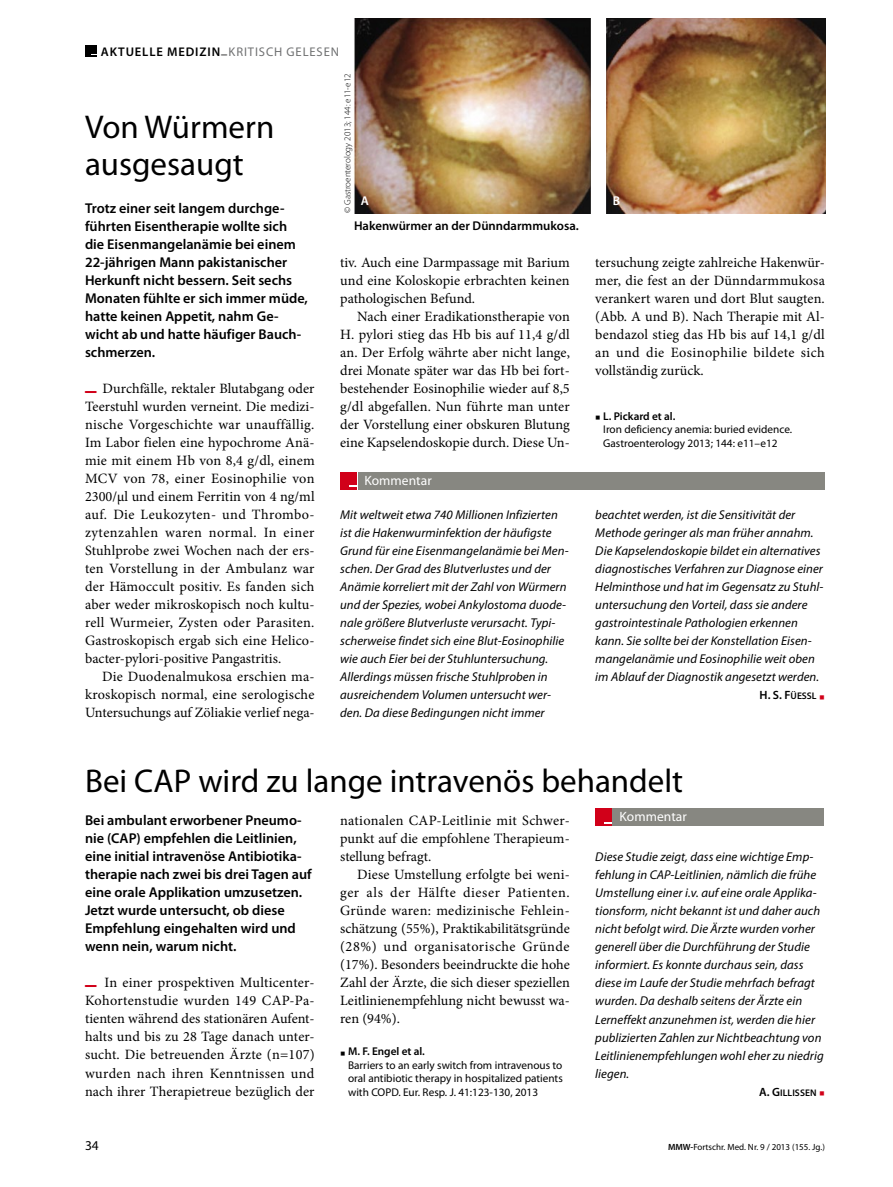
<style>
.page{position:relative;width:893px;height:1187px;background:#fff}
.page>*{position:absolute;margin:0;border:0;box-sizing:border-box;transform-origin:0 0}
.t1{font:40.2px "Myriad Pro";color:#d10019;scale:.57 1}
.t2{font:33px/37.5px "Myriad Pro";color:#000}
.t3{font:14.25px/18px "Minion Pro";color:#000;text-align:justify}
.t4{font:600 14.25px/18px "Myriad Pro";color:#000}
.t5{font:13.5px "Myriad Pro";letter-spacing:.005em;color:#fff}
.t6{font:13.5px "Myriad Pro";color:#000}
.t7{font:italic 12.75px/18px "Myriad Pro";letter-spacing:.005em;color:#000}
.t8{font:600 12.75px "Myriad Pro";color:#000}
.t9{font:600 12.75px "Myriad Pro";color:#fff}
.t10{font:600 12.6px "Myriad Pro";letter-spacing:.07em;color:#000}
.t11{font:12px "Myriad Pro Semibold SC800";color:#000}
.t12{font:11.25px/13.5px "Myriad Pro";color:#000}
.t13{font:9.6px "Myriad Pro Semibold SC800";letter-spacing:.005em;color:#000}
.t14{font:9px "Myriad Pro";color:#000}
.t15{font:300 9px "Myriad Pro";color:#000}
.s1{font-weight:400;color:#707172}
.s2{font-family:"Minion Pro";font-size:13.5px}
.s3{font-weight:600}
.s4{font-size:9.6px}
.s5{font-family:"Minion Pro";font-size:14.25px;color:#d10019}
.s6{font-size:12px}
</style>
<div class="page">
<div style="left:85px;top:45px;width:12px;height:11px;background:#000"></div>
<div style="left:340px;top:472px;width:17px;height:17px;background:#d10019"></div>
<div style="left:357px;top:472px;width:468px;height:17px;background:#878781"></div>
<svg style="left:349px;top:472px;width:9px;height:17px"></svg>
<div style="left:595px;top:808px;width:17px;height:17px;background:#d10019"></div>
<div style="left:612px;top:808px;width:212px;height:17px;background:#878781"></div>
<img style="left:354px;top:18px;width:471px;height:195px">
<div style="left:591px;top:0;width:15px;height:219px;background:#fff"></div>
<p class="t10" style="left:101px;top:43px;width:240px">AKTUELLE MEDIZIN<sub>–</sub><span class="s1">KRITISCH GELESEN</span></p>
<h2 class="t2" style="left:85px;top:107px;width:191px">Von Würmern ausgesaugt</h2>
<p class="t4" style="left:85px;top:199px;width:224px">Trotz einer seit langem durchge&shy;führten Eisentherapie wollte sich die Eisenmangelanämie bei einem<br>22-jährigen Mann pakistanischer<br>Herkunft nicht bessern. Seit sechs<br>Monaten fühlte er sich immer müde, hatte keinen Appetit, nahm Ge&shy;wicht ab und hatte häufiger Bauch&shy;schmerzen.</p>
<h1 class="t1" style="left:85px;top:350px;width:22px">_</h1>
<p class="t3" style="left:85px;top:379px;width:231px;text-indent:18px">Durchfälle, rektaler Blutabgang oder Teerstuhl wurden verneint. Die medizi&shy;nische Vorgeschichte war unauffällig.<br>Im Labor fielen eine hypochrome Anä&shy;mie mit einem Hb von 8,4 g/dl, einem MCV von 78, einer Eosinophilie von 2300/µl und einem Ferritin von 4 ng/ml auf. Die Leukozyten- und Thrombo&shy;zytenzahlen waren normal. In einer Stuhlprobe zwei Wochen nach der ers&shy;ten Vorstellung in der Ambulanz war der Hämoccult positiv. Es fanden sich aber weder mikroskopisch noch kultu&shy;rell Wurmeier, Zysten oder Parasiten.<br>Gastroskopisch ergab sich eine Helico&shy;bacter-pylori-positive Pangastritis.</p>
<p class="t3" style="left:85px;top:667px;width:231px;text-indent:17px">Die Duodenalmukosa erschien ma&shy;kroskopisch normal, eine serologische Untersuchungs auf Zöliakie verlief nega-</p>
<p class="t15" style="left:342px;top:213px;width:141px;rotate:-90deg">© Gastroenterology 2013; 144: e11-e12</p>
<p class="t9" style="left:361px;top:192px;width:10px">A</p>
<p class="t9" style="left:613px;top:192px;width:9px">B</p>
<p class="t8" style="left:354px;top:218px;width:226px">Hakenwürmer an der Dünndarmmukosa.</p>
<p class="t3" style="left:340px;top:253px;width:231px">tiv. Auch eine Darmpassage mit Barium und eine Koloskopie erbrachten keinen pathologischen Befund.</p>
<p class="t3" style="left:340px;top:307px;width:231px;text-indent:17px">Nach einer Eradikationstherapie von H. pylori stieg das Hb bis auf 11,4 g/dl an. Der Erfolg währte aber nicht lange, drei Monate später war das Hb bei fort&shy;bestehender Eosinophilie wieder auf 8,5 g/dl abgefallen. Nun führte man unter der Vorstellung einer obskuren Blutung eine Kapselendoskopie durch. Diese Un-</p>
<p class="t5" style="left:364px;top:472px;width:69px">Kommentar</p>
<p class="t7" style="left:340px;top:505px;width:230px">Mit weltweit etwa 740 Millionen Infizierten ist die Hakenwurminfektion der häufigste Grund für eine Eisenmangelanämie bei Men&shy;schen. Der Grad des Blutverlustes und der Anämie korreliert mit der Zahl von Würmern und der Spezies, wobei Ankylostoma duode&shy;nale größere Blutverluste verursacht. Typi&shy;scherweise findet sich eine Blut-Eosinophilie wie auch Eier bei der Stuhluntersuchung.<br>Allerdings müssen frische Stuhlproben in ausreichendem Volumen untersucht wer&shy;den. Da diese Bedingungen nicht immer</p>
<p class="t3" style="left:595px;top:253px;width:231px">tersuchung zeigte zahlreiche Hakenwür&shy;mer, die fest an der Dünndarmmukosa verankert waren und dort Blut saugten. (Abb. A und B). Nach Therapie mit Al&shy;bendazol stieg das Hb bis auf 14,1 g/dl an und die Eosinophilie bildete sich vollständig zurück.</p>
<p class="t12" style="left:603px;top:409px;width:191px;text-indent:-8px"><span class="s2">■</span> <span class="s3">L. Pickard et al.<br></span>Iron deficiency anemia: buried evidence.<br>Gastroenterology 2013; 144: e11–e12</p>
<p class="t7" style="left:595px;top:505px;width:230px">beachtet werden, ist die Sensitivität der Methode geringer als man früher annahm.<br>Die Kapselendoskopie bildet ein alternatives diagnostisches Verfahren zur Diagnose einer Helminthose und hat im Gegensatz zu Stuhl&shy;untersuchung den Vorteil, dass sie andere gastrointestinale Pathologien erkennen kann. Sie sollte bei der Konstellation Eisen&shy;mangelanämie und Eosinophilie weit oben im Ablauf der Diagnostik angesetzt werden.</p>
<p class="t11" style="left:760px;top:687px;width:67px">H. S. F<span class="s4">ÜESSL</span> <span class="s5">■</span></p>
<h2 class="t2" style="left:85px;top:761px;width:600px">Bei CAP wird zu lange intravenös behandelt</h2>
<p class="t4" style="left:85px;top:811px;width:228px">Bei ambulant erworbener Pneumo&shy;nie (CAP) empfehlen die Leitlinien, eine initial intravenöse Antibiotika&shy;therapie nach zwei bis drei Tagen auf eine orale Applikation umzusetzen.<br>Jetzt wurde untersucht, ob diese Empfehlung eingehalten wird und wenn nein, warum nicht.</p>
<h1 class="t1" style="left:85px;top:944px;width:22px">_</h1>
<p class="t3" style="left:85px;top:973px;width:231px;text-indent:19px">In einer prospektiven Multicenter-Kohortenstudie wurden 149 CAP-Pa&shy;tienten während des stationären Aufent&shy;halts und bis zu 28 Tage danach unter&shy;sucht. Die betreuenden Ärzte (n=107) wurden nach ihren Kenntnissen und nach ihrer Therapietreue bezüglich der</p>
<p class="t6" style="left:85px;top:1136px;width:15px">34</p>
<p class="t3" style="left:340px;top:811px;width:231px">nationalen CAP-Leitlinie mit Schwer&shy;punkt auf die empfohlene Therapieum&shy;stellung befragt.</p>
<p class="t3" style="left:340px;top:865px;width:231px;text-indent:17px">Diese Umstellung erfolgte bei weni&shy;ger als der Hälfte dieser Patienten.<br>Gründe waren: medizinische Fehlein&shy;schätzung (55%), Praktikabilitätsgründe (28%) und organisatorische Gründe (17%). Besonders beeindruckte die hohe Zahl der Ärzte, die sich dieser speziellen Leitlinienempfehlung nicht bewusst wa&shy;ren (94%).</p>
<p class="t12" style="left:348px;top:1044px;width:216px;text-indent:-8px"><span class="s2">■</span> <span class="s3">M. F. Engel et al.<br></span>Barriers to an early switch from intravenous to oral antibiotic therapy in hospitalized patients with COPD. Eur. Resp. J. 41:123-130, 2013</p>
<p class="t5" style="left:620px;top:808px;width:69px">Kommentar</p>
<p class="t7" style="left:595px;top:847px;width:230px">Diese Studie zeigt, dass eine wichtige Emp&shy;fehlung in CAP-Leitlinien, nämlich die frühe Umstellung einer i.v. auf eine orale Applika&shy;tionsform, nicht bekannt ist und daher auch nicht befolgt wird. Die Ärzte wurden vorher generell über die Durchführung der Studie informiert. Es konnte durchaus sein, dass diese im Laufe der Studie mehrfach befragt wurden. Da deshalb seitens der Ärzte ein Lerneffekt anzunehmen ist, werden die hier publizierten Zahlen zur Nichtbeachtung von Leitlinienempfehlungen wohl eher zu niedrig liegen.</p>
<p class="t13" style="left:759px;top:1086px;width:67px"><span class="s6">A. G</span>ILLISSEN <span class="s5">■</span></p>
<p class="t14" style="left:668px;top:1140px;width:158px"><span class="s3">MMW-</span>Fortschr. Med. Nr. 9 / 2013 (155. Jg.)</p>
</div>
